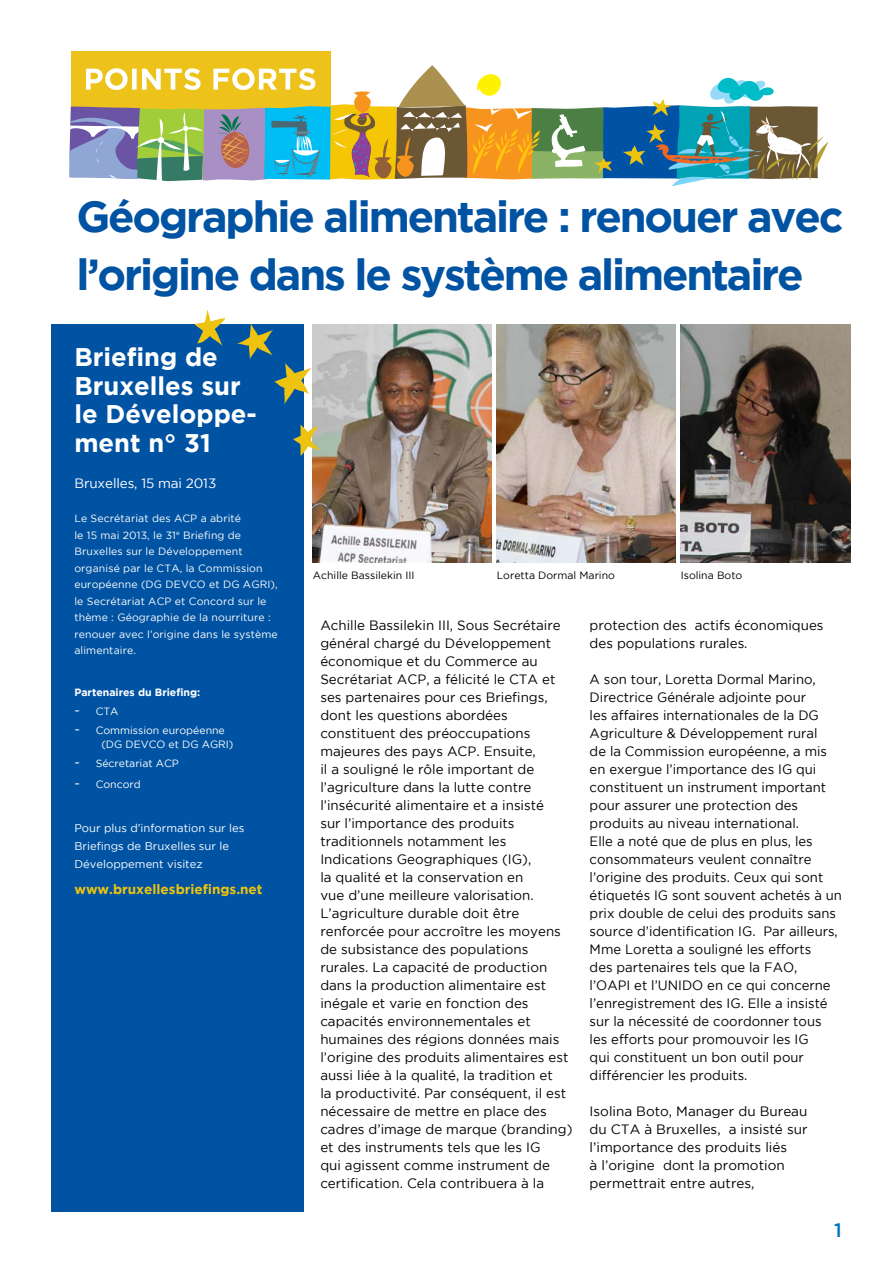
<style>
.page{position:relative;width:893px;height:1263px;background:#fff}
.page>*{position:absolute;margin:0;border:0;box-sizing:border-box;transform-origin:0 0}
.t1{font:700 43.2px/57.3px "Gotham";letter-spacing:-.05em;color:#0053a2}
.t2{font:700 25.5px/28.5px "Gotham";color:#fff}
.t3{font:500 19.5px "Gotham";color:#0072bc}
.t4{font:13.5px/18px "Gotham";color:#000}
.t5{font:700 13.5px "Gotham";color:#edc310}
.t6{font:13.5px "Gotham";letter-spacing:-.01em;color:#fff}
.t7{font:11.25px/18px "Gotham";color:#fff}
.t8{font:10.5px/16.5px "Gotham";letter-spacing:.01em;color:#fff}
.t9{font:10.5px "Gotham";color:#000}
.t10{font:700 10.5px "Gotham";color:#fff}
.s1{font-size:13.5px}
</style>
<div class="page">
<div style="left:71px;top:51px;width:260px;height:123px;background:#edc31b"></div>
<img style="left:313px;top:324px;width:178px;height:238px">
<img style="left:497px;top:324px;width:178px;height:238px">
<div style="left:51px;top:324px;width:252px;height:888px;background:#0053a2"></div>
<svg style="left:237px;top:324px;width:76px;height:81px"></svg>
<svg style="left:293px;top:425px;width:27px;height:31px"></svg>
<svg style="left:194px;top:310px;width:31px;height:36px"></svg>
<img style="left:681px;top:324px;width:170px;height:238px">
<svg style="left:69px;top:65px;width:759px;height:121px"></svg>
<h1 class="t1" style="left:77px;top:187px;width:768px">Géographie alimentaire : renouer avec l’origine dans le système alimentaire</h1>
<h2 class="t2" style="left:74px;top:342px;width:184px">Briefing de<br>Bruxelles sur le Développe&shy;ment n° 31</h2>
<p class="t6" style="left:74px;top:475px;width:143px">Bruxelles, 15 mai 2013</p>
<p class="t8" style="left:74px;top:510px;width:205px">Le Secrétariat des ACP a abrité<br>le 15 mai 2013, le 31<sup>e</sup> Briefing de<br>Bruxelles sur le Développement organisé par le CTA, la Commission européenne (DG DEVCO et DG AGRI), le Secrétariat ACP et Concord sur le thème : Géographie de la nourriture : renouer avec l’origine dans le système alimentaire.</p>
<p class="t10" style="left:74px;top:686px;width:127px">Partenaires du Briefing:</p>
<p class="t8" style="left:74px;top:703px;width:46px"><span class="s1">-</span> CTA</p>
<p class="t8" style="left:101px;top:723px;width:134px;line-height:13.5px;text-indent:-27px"><span class="s1">-</span> Commission européenne (DG DEVCO et DG AGRI)</p>
<p class="t8" style="left:74px;top:755px;width:106px"><span class="s1">-</span> Sécretariat ACP</p>
<p class="t8" style="left:74px;top:775px;width:68px"><span class="s1">-</span> Concord</p>
<p class="t7" style="left:74px;top:819px;width:172px">Pour plus d’information sur les<br>Briefings de Bruxelles sur le<br>Développement visitez</p>
<p class="t5" style="left:74px;top:881px;width:190px">www.bruxellesbriefings.net</p>
<p class="t9" style="left:313px;top:569px;width:103px">Achille Bassilekin III</p>
<p class="t9" style="left:497px;top:569px;width:120px">Loretta Dormal Marino</p>
<p class="t9" style="left:681px;top:569px;width:63px">Isolina Boto</p>
<p class="t4" style="left:320px;top:616px;width:254px">Achille Bassilekin III, Sous Secrétaire général chargé du Développement économique et du Commerce au Secrétariat ACP, a félicité le CTA et ses partenaires pour ces Briefings, dont les questions abordées constituent des préoccupations majeures des pays ACP. Ensuite,<br>il a souligné le rôle important de l’agriculture dans la lutte contre l’insécurité alimentaire et a insisté<br>sur l’importance des produits traditionnels notamment les Indications Geographiques (IG),<br>la qualité et la conservation en<br>vue d’une meilleure valorisation.<br>L’agriculture durable doit être renforcée pour accroître les moyens de subsistance des populations rurales. La capacité de production dans la production alimentaire est inégale et varie en fonction des capacités environnementales et humaines des régions données mais l’origine des produits alimentaires est aussi liée à la qualité, la tradition et<br>la productivité. Par conséquent, il est nécessaire de mettre en place des cadres d’image de marque (branding) et des instruments tels que les IG<br>qui agissent comme instrument de certification. Cela contribuera à la</p>
<p class="t4" style="left:590px;top:616px;width:235px">protection des actifs économiques des populations rurales.</p>
<p class="t4" style="left:590px;top:670px;width:254px">A son tour, Loretta Dormal Marino, Directrice Générale adjointe pour<br>les affaires internationales de la DG Agriculture &amp; Développement rural<br>de la Commission européenne, a mis en exergue l’importance des IG qui constituent un instrument important pour assurer une protection des produits au niveau international.<br>Elle a noté que de plus en plus, les consommateurs veulent connaître l’origine des produits. Ceux qui sont étiquetés IG sont souvent achetés à un prix double de celui des produits sans source d’identification IG. Par ailleurs, Mme Loretta a souligné les efforts<br>des partenaires tels que la FAO,<br>l’OAPI et l’UNIDO en ce qui concerne l’enregistrement des IG. Elle a insisté sur la nécessité de coordonner tous les efforts pour promouvoir les IG<br>qui constituent un bon outil pour différencier les produits.</p>
<p class="t4" style="left:590px;top:1102px;width:219px">Isolina Boto, Manager du Bureau du CTA à Bruxelles, a insisté sur l’importance des produits liés<br>à l’origine dont la promotion permettrait entre autres,</p>
<h3 class="t3" style="left:834px;top:1219px;width:9px">1</h3>
</div>
